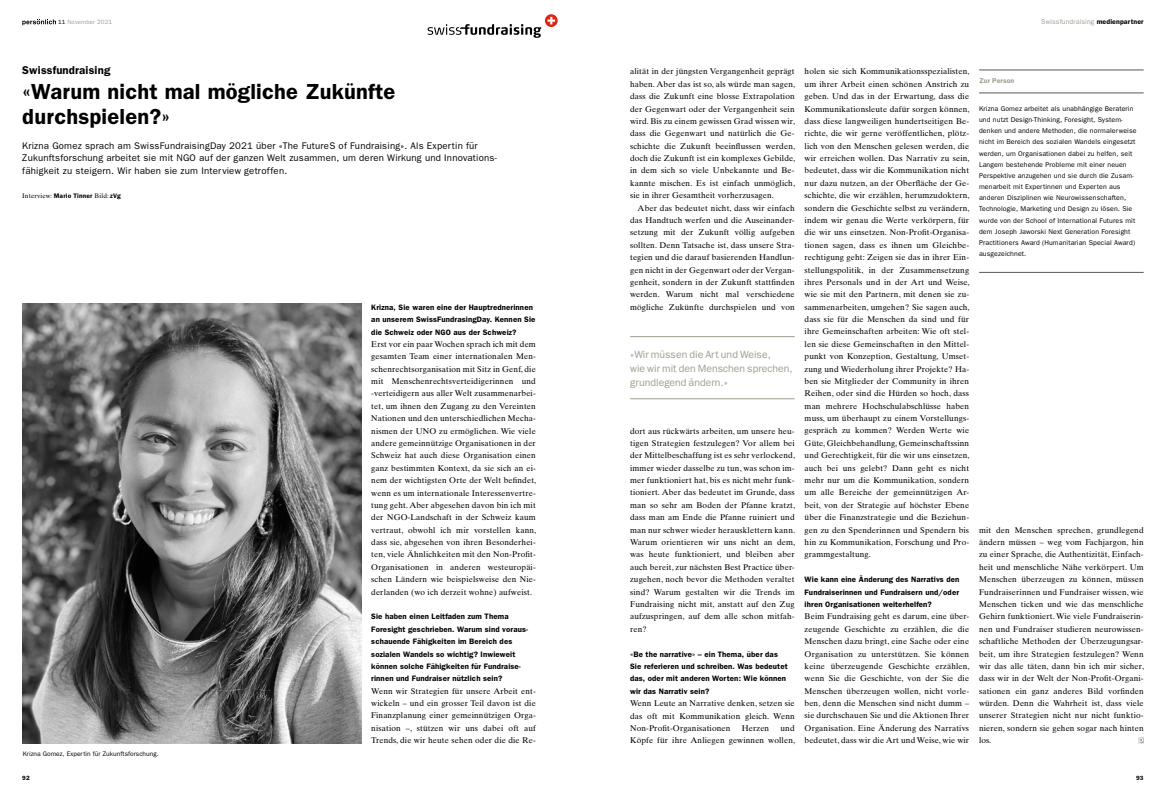
<style>
.page{position:relative;width:1166px;height:794px;background:#fff}
.page>*{position:absolute;margin:0;border:0;box-sizing:border-box;transform-origin:0 0}
.t1{font:600 21.88px/24.8px "Franklin Gothic";letter-spacing:.01em;color:#000}
.t2{font:600 11.38px "Franklin Gothic";letter-spacing:.015em;color:#000}
.t3{font:10.5px/14px "Franklin Gothic";color:#9e9d90}
.t4{font:9.62px/12.3px "Franklin Gothic";letter-spacing:.02em;color:#000}
.t5{font:8.31px/12.3px "Times Ten";letter-spacing:.015em;color:#000;text-align:justify}
.t6{font:600 7.88px/12.3px "Franklin Gothic";letter-spacing:.015em;color:#000}
.t7{font:7px/11.2px "Franklin Gothic";letter-spacing:.015em;color:#000}
.t8{font:7px "Franklin Gothic";letter-spacing:.015em;color:#9e9d90}
.t9{font:600 7px "Franklin Gothic";letter-spacing:.015em;color:#9e9d90}
.t10{font:6.56px "Franklin Gothic";letter-spacing:.01em;color:#000}
.t11{font:6.56px "Times Ten";letter-spacing:.015em;color:#000}
.t12{font:6.12px "Franklin Gothic";letter-spacing:.015em;color:#9e9d90}
.t13{font:600 6.12px "Franklin Gothic";color:#000}
.s1{color:#000}
.s2{font-family:"Franklin Gothic";font-weight:600}
.s3{font-weight:600;color:#000}
</style>
<div class="page">
<svg style="left:22px;top:19px;width:34px;height:6px"></svg>
<svg style="left:545px;top:14px;width:13px;height:13px"></svg>
<svg style="left:547px;top:17px;width:8px;height:7px"></svg>
<svg style="left:427px;top:24px;width:114px;height:14px"></svg>
<img style="left:23px;top:304px;width:338px;height:439px">
<hr style="left:979px;top:272px;width:164px;height:1px;background:#575756">
<hr style="left:979px;top:69px;width:164px;height:1px;background:#575756">
<hr style="left:979px;top:92px;width:164px;height:1px;background:#575756">
<svg style="left:1138px;top:737px;width:5px;height:6px"></svg>
<hr style="left:630px;top:336px;width:165px;height:1px;background:#9e9d90">
<hr style="left:630px;top:398px;width:165px;height:1px;background:#9e9d90">
<p class="t12" style="left:58px;top:19px;width:56px"><span class="s1">11</span> November 2021</p>
<h2 class="t2" style="left:22px;top:64px;width:90px">Swissfundraising</h2>
<h1 class="t1" style="left:22px;top:79px;width:374px">«Warum nicht mal mögliche Zukünfte durchspielen?»</h1>
<p class="t4" style="left:22px;top:139px;width:476px">Krizna Gomez sprach am SwissFundraisingDay 2021 über «The FutureS of Fundraising». Als Expertin für<br>Zukunftsforschung arbeitet sie mit NGO auf der ganzen Welt zusammen, um deren Wirkung und Innovations&shy;fähigkeit zu steigern. Wir haben sie zum Interview getroffen.</p>
<p class="t11" style="left:22px;top:192px;width:100px">Interview: <span class="s2">Mario Tinner</span> Bild: <span class="s2">zVg</span></p>
<p class="t10" style="left:23px;top:749px;width:138px">Krizna Gomez, Expertin für Zukunftsforschung.</p>
<p class="t13" style="left:22px;top:774px;width:9px">92</p>
<p class="t6" style="left:371px;top:301px;width:166px">Krizna, Sie waren eine der Hauptrednerinnen an unserem SwissFundrasingDay. Kennen Sie die Schweiz oder NGO aus der Schweiz?</p>
<p class="t5" style="left:371px;top:338px;width:166px">Erst vor ein paar Wochen sprach ich mit dem gesamten Team einer internationalen Men&shy;schenrechtsorganisation mit Sitz in Genf, die mit Menschenrechtsverteidigerinnen und -verteidigern aus aller Welt zusammenarbei&shy;tet, um ihnen den Zugang zu den Vereinten Nationen und den unterschiedlichen Mecha&shy;nismen der UNO zu ermöglichen. Wie viele andere gemeinnützige Organisationen in der Schweiz hat auch diese Organisation einen ganz bestimmten Kontext, da sie sich an ei&shy;nem der wichtigsten Orte der Welt befindet, wenn es um internationale Interessenvertre&shy;tung geht. Aber abgesehen davon bin ich mit der NGO-Landschaft in der Schweiz kaum vertraut, obwohl ich mir vorstellen kann, dass sie, abgesehen von ihren Besonderhei&shy;ten, viele Ähnlichkeiten mit den Non-Profit-Organisationen in anderen westeuropäi&shy;schen Ländern wie beispielsweise den Nie&shy;derlanden (wo ich derzeit wohne) aufweist.</p>
<p class="t6" style="left:371px;top:610px;width:158px">Sie haben einen Leitfaden zum Thema Foresight geschrieben. Warum sind voraus&shy;schauende Fähigkeiten im Bereich des sozialen Wandels so wichtig? Inwieweit können solche Fähigkeiten für Fundraise&shy;rinnen und Fundraiser nützlich sein?</p>
<p class="t5" style="left:371px;top:684px;width:166px">Wenn wir Strategien für unsere Arbeit ent&shy;wickeln – und ein grosser Teil davon ist die Finanzplanung einer gemeinnützigen Orga&shy;nisation –, stützen wir uns dabei oft auf Trends, die wir heute sehen oder die die Re-</p>
<p class="t8" style="left:1041px;top:17px;width:104px">Swissfundraising <span class="s3">medienpartner</span></p>
<p class="t5" style="left:630px;top:65px;width:167px">alität in der jüngsten Vergangenheit geprägt haben. Aber das ist so, als würde man sagen, dass die Zukunft eine blosse Extrapolation der Gegenwart oder der Vergangenheit sein wird. Bis zu einem gewissen Grad wissen wir, dass die Gegenwart und natürlich die Ge&shy;schichte die Zukunft beeinflussen werden, doch die Zukunft ist ein komplexes Gebilde, in dem sich so viele Unbekannte und Be&shy;kannte mischen. Es ist einfach unmöglich, sie in ihrer Gesamtheit vorherzusagen.</p>
<p class="t5" style="left:630px;top:202px;width:166px;text-indent:7px">Aber das bedeutet nicht, dass wir einfach das Handtuch werfen und die Auseinander&shy;setzung mit der Zukunft völlig aufgeben sollten. Denn Tatsache ist, dass unsere Stra&shy;tegien und die darauf basierenden Handlun&shy;gen nicht in der Gegenwart oder der Vergan&shy;genheit, sondern in der Zukunft stattfinden werden. Warum nicht mal verschiedene mögliche Zukünfte durchspielen und von</p>
<p class="t3" style="left:630px;top:347px;width:164px">«Wir müssen die Art und Weise,<br>wie wir mit den Menschen sprechen, grundlegend ändern.»</p>
<p class="t5" style="left:630px;top:424px;width:166px">dort aus rückwärts arbeiten, um unsere heu&shy;tigen Strategien festzulegen? Vor allem bei der Mittelbeschaffung ist es sehr verlockend, immer wieder dasselbe zu tun, was schon im&shy;mer funktioniert hat, bis es nicht mehr funk&shy;tioniert. Aber das bedeutet im Grunde, dass man so sehr am Boden der Pfanne kratzt, dass man am Ende die Pfanne ruiniert und man nur schwer wieder herausklettern kann.<br>Warum orientieren wir uns nicht an dem, was heute funktioniert, und bleiben aber auch bereit, zur nächsten Best Practice über&shy;zugehen, noch bevor die Methoden veraltet sind? Warum gestalten wir die Trends im Fundraising nicht mit, anstatt auf den Zug aufzuspringen, auf dem alle schon mitfah&shy;ren?</p>
<p class="t6" style="left:630px;top:647px;width:159px">«Be the narrative» – ein Thema, über das Sie referieren und schreiben. Was bedeutet das, oder mit anderen Worten: Wie können wir das Narrativ sein?</p>
<p class="t5" style="left:630px;top:697px;width:166px">Wenn Leute an Narrative denken, setzen sie das oft mit Kommunikation gleich. Wenn Non-Profit-Organisationen</p>
<p class="t5" style="left:630px;top:722px;width:166px;text-align:right">und<br>Köpfe für ihre Anliegen gewinnen wollen,</p>
<p class="t5" style="left:742px;top:722px;width:29px">Herzen</p>
<p class="t5" style="left:804px;top:65px;width:166px">holen sie sich Kommunikationsspezialisten, um ihrer Arbeit einen schönen Anstrich zu geben. Und das in der Erwartung, dass die Kommunikationsleute dafür sorgen können, dass diese langweiligen hundertseitigen Be&shy;richte, die wir gerne veröffentlichen, plötz&shy;lich von den Menschen gelesen werden, die wir erreichen wollen. Das Narrativ zu sein, bedeutet, dass wir die Kommunikation nicht nur dazu nutzen, an der Oberfläche der Ge&shy;schichte, die wir erzählen, herumzudoktern, sondern die Geschichte selbst zu verändern, indem wir genau die Werte verkörpern, für die wir uns einsetzen. Non-Profit-Organisa&shy;tionen sagen, dass es ihnen um Gleichbe&shy;rechtigung geht: Zeigen sie das in ihrer Ein&shy;stellungspolitik, in der Zusammensetzung ihres Personals und in der Art und Weise, wie sie mit den Partnern, mit denen sie zu&shy;sammenarbeiten, umgehen? Sie sagen auch, dass sie für die Menschen da sind und für ihre Gemeinschaften arbeiten: Wie oft stel&shy;len sie diese Gemeinschaften in den Mittel&shy;punkt von Konzeption, Gestaltung, Umset&shy;zung und Wiederholung ihrer Projekte? Ha&shy;ben sie Mitglieder der Community in ihren Reihen, oder sind die Hürden so hoch, dass man mehrere Hochschulabschlüsse haben muss, um überhaupt zu einem Vorstellungs&shy;gespräch zu kommen? Werden Werte wie Güte, Gleichbehandlung, Gemeinschaftssinn und Gerechtigkeit, für die wir uns einsetzen, auch bei uns gelebt? Dann geht es nicht mehr nur um die Kommunikation, sondern um alle Bereiche der gemeinnützigen Ar&shy;beit, von der Strategie auf höchster Ebene über die Finanzstrategie und die Beziehun&shy;gen zu den Spenderinnen und Spendern bis hin zu Kommunikation, Forschung und Pro&shy;grammgestaltung.</p>
<p class="t6" style="left:804px;top:573px;width:156px;text-align:justify">Wie kann eine Änderung des Narrativs den Fundraiserinnen und Fundraisern und/oder ihren Organisationen weiterhelfen?</p>
<p class="t5" style="left:804px;top:610px;width:166px">Beim Fundraising geht es darum, eine über&shy;zeugende Geschichte zu erzählen, die die Menschen dazu bringt, eine Sache oder eine Organisation zu unterstützen. Sie können keine überzeugende Geschichte erzählen, wenn Sie die Geschichte, von der Sie die Menschen überzeugen wollen, nicht vorle&shy;ben, denn die Menschen sind nicht dumm – sie durchschauen Sie und die Aktionen Ihrer Organisation. Eine Änderung des Narrativs bedeutet, dass wir die Art und Weise, wie wir</p>
<p class="t9" style="left:979px;top:76px;width:37px">Zur Person</p>
<p class="t7" style="left:979px;top:103px;width:159px">Krizna Gomez arbeitet als unabhängige Beraterin und nutzt Design-Thinking, Foresight, System&shy;denken und andere Methoden, die normalerweise nicht im Bereich des sozialen Wandels eingesetzt werden, um Organisationen dabei zu helfen, seit Langem bestehende Probleme mit einer neuen Perspektive anzugehen und sie durch die Zusam&shy;menarbeit mit Expertinnen und Experten aus anderen Disziplinen wie Neurowissenschaften, Technologie, Marketing und Design zu lösen. Sie wurde von der School of International Futures mit dem Joseph Jaworski Next Generation Foresight Practitioners Award (Humanitarian Special Award) ausgezeichnet.</p>
<p class="t5" style="left:979px;top:523px;width:166px">mit den Menschen sprechen, grundlegend ändern müssen – weg vom Fachjargon, hin zu einer Sprache, die Authentizität, Einfach&shy;heit und menschliche Nähe verkörpert. Um Menschen überzeugen zu können, müssen Fundraiserinnen und Fundraiser wissen, wie Menschen ticken und wie das menschliche Gehirn funktioniert. Wie viele Fundraiserin&shy;nen und Fundraiser studieren neurowissen&shy;schaftliche Methoden der Überzeugungsar&shy;beit, um ihre Strategien festzulegen? Wenn wir das alle täten, dann bin ich mir sicher, dass wir in der Welt der Non-Profit-Organi&shy;sationen ein ganz anderes Bild vorfinden würden. Denn die Wahrheit ist, dass viele unserer Strategien nicht nur nicht funktio&shy;nieren, sondern sie gehen sogar nach hinten los.</p>
<p class="t13" style="left:1136px;top:774px;width:9px">93</p>
</div>
